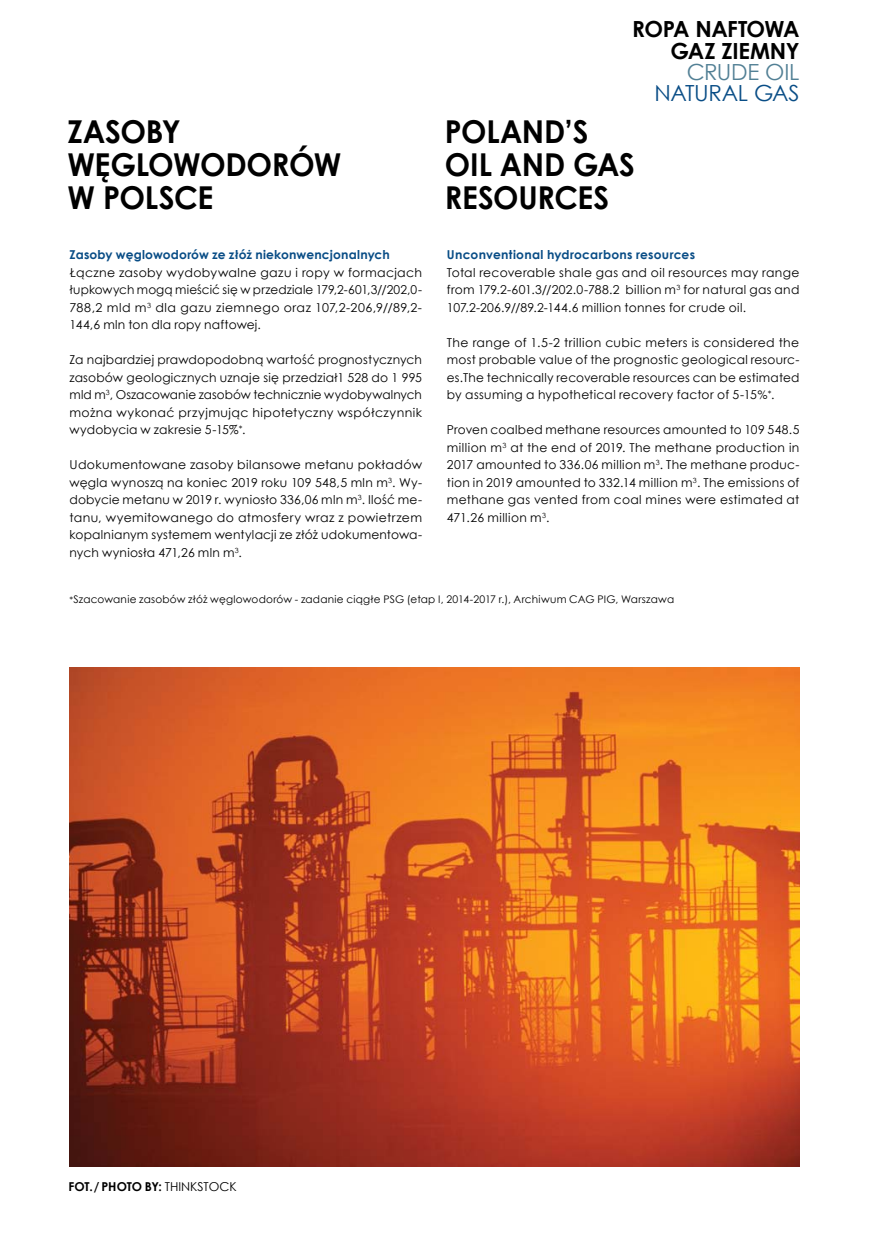
<style>
.page{position:relative;width:869px;height:1241px;background:#fff}
.page>*{position:absolute;margin:0;border:0;box-sizing:border-box;transform-origin:0 0}
.t1{font:700 31.5px/33.2px "Century Gothic";letter-spacing:-.01em;color:#000;scale:.96 1}
.t2{font:700 31.5px/33.2px "Century Gothic";letter-spacing:-.01em;color:#000}
.t3{font:700 22.22px/21px "Century Gothic";letter-spacing:-.03em;color:#000;text-align:right}
.t4{font:22.22px "Century Gothic";letter-spacing:-.02em;color:#094d86}
.t5{font:22.22px "Century Gothic";letter-spacing:-.015em;color:#528095}
.t6{font:12.25px/17.5px "Century Gothic";letter-spacing:.02em;color:#000;text-align:justify}
.t7{font:700 12.25px "Century Gothic";letter-spacing:.015em;color:#094d86}
.t8{font:700 12.25px "Century Gothic";letter-spacing:-.015em;color:#000}
.t9{font:10.5px "Century Gothic";letter-spacing:.015em;color:#000}
.s1{font-family:"Switzerland";font-weight:300}
.s2{font-size:8.75px}
.s3{font-weight:400}
</style>
<div class="page">
<img style="left:69px;top:667px;width:730px;height:499px">
<h2 class="t3" style="left:632px;top:18px;width:169px">ROPA NAFTOWA<br>GAZ ZIEMNY</h2>
<h2 class="t5" style="left:686px;top:56px;width:114px">CRUDE OIL</h2>
<h2 class="t4" style="left:654px;top:77px;width:146px">NATURAL GAS</h2>
<h1 class="t2" style="left:67px;top:113px;width:275px">ZASOBY<br>WĘGLOWODORÓW<br>W POLSCE</h1>
<h1 class="t1" style="left:444px;top:113px;width:199px">POLAND’S<br>OIL AND GAS<br>RESOURCES</h1>
<p class="t7" style="left:69px;top:245px;width:321px">Zasoby węglowodorów ze złóż niekonwencjonalnych</p>
<p class="t6" style="left:69px;top:263px;width:354px">Łączne zasoby wydobywalne gazu i ropy w formacjach łupkowych mogą mieścić się w przedziale 179,2-601,3//202,0- 788,2 mld m<sup>3</sup> dla gazu ziemnego oraz 107,2-206,9//89,2- 144,6 mln ton dla ropy naftowej.</p>
<p class="t6" style="left:69px;top:351px;width:354px">Za najbardziej prawdopodobną wartość prognostycznych zasobów geologicznych uznaje się przedział1 528 do 1 995 mld m<sup>3</sup>, Oszacowanie zasobów technicznie wydobywalnych można wykonać przyjmując hipotetyczny współczynnik wydobycia w zakresie 5-15%<sup>*</sup>.</p>
<p class="t6" style="left:69px;top:456px;width:354px">Udokumentowane zasoby bilansowe metanu pokładów węgla wynoszą na koniec 2019 roku 109 548,5 mln m<sup>3</sup>. Wy&shy;dobycie metanu w 2019 r. wyniosło 336,06 mln m<sup>3</sup>. Ilość me&shy;tanu, wyemitowanego do atmosfery wraz z powietrzem kopalnianym systemem wentylacji ze złóż udokumentowa&shy;nych wyniosła 471,26 mln m<sup>3</sup>.</p>
<p class="t7" style="left:446px;top:245px;width:249px">Unconventional hydrocarbons resources</p>
<p class="t6" style="left:446px;top:263px;width:354px">Total recoverable shale gas and oil resources may range from 179.2-601.3//202.0-788.2 billion m<sup>3</sup> for natural gas and 107.2-206.9//89.2-144.6 million tonnes for crude oil.</p>
<p class="t6" style="left:446px;top:333px;width:354px">The range of 1.5-2 trillion cubic meters is considered the most probable value of the prognostic geological resourc&shy;es.The technically recoverable resources can be estimated by assuming a hypothetical recovery factor of 5-15<span class="s1">%</span><sup>*</sup>.</p>
<p class="t6" style="left:446px;top:421px;width:354px">Proven coalbed methane resources amounted to 109 548.5 million m<sup>3</sup> at the end of 2019. The methane production in 2017 amounted to 336.06 million m<sup>3</sup>. The methane produc&shy;tion in 2019 amounted to 332.14 million m<sup>3</sup>. The emissions of methane gas vented from coal mines were estimated at 471.26 million m<sup>3</sup>.</p>
<p class="t9" style="left:69px;top:592px;width:606px"><span class="s2">*</span>Szacowanie zasobów złóż węglowodorów - zadanie ciągłe PSG (etap I, 2014-2017 r.), Archiwum CAG PIG, Warszawa</p>
<p class="t8" style="left:68px;top:1176px;width:104px">Fot./ PHOTO BY: <span class="s3">thin</span></p>
<p class="t6" style="left:190px;top:1177px;width:17px">kstoc</p>
<p class="t6" style="left:229px;top:1177px;width:9px">k</p>
</div>
